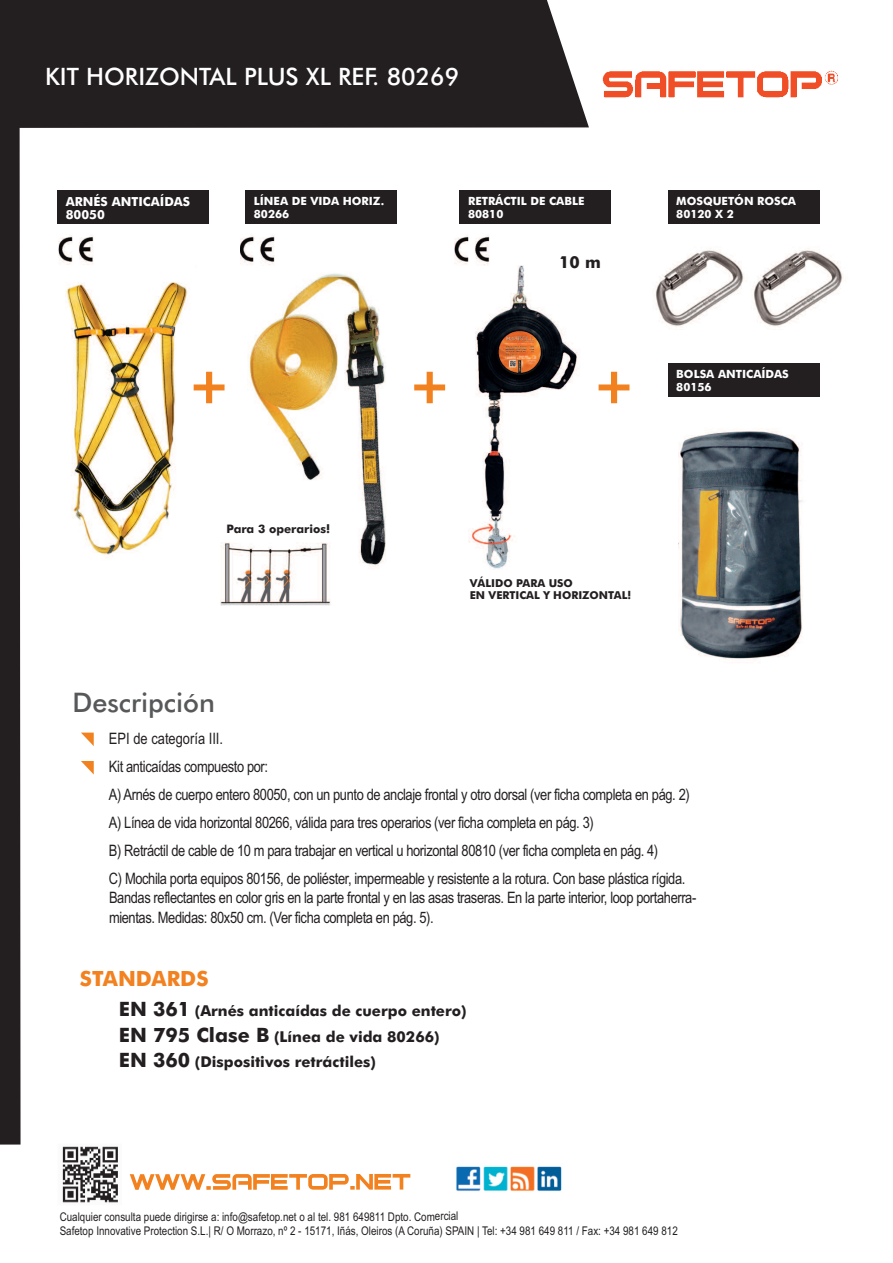
<style>
.page{position:relative;width:893px;height:1263px;background:#fff}
.page>*{position:absolute;margin:0;border:0;box-sizing:border-box;transform-origin:0 0}
.t1{font:700 52.8px "Futura BT";color:#f28120}
.t2{font:500 27px "Futura BT";color:#57585a}
.t3{font:500 24px "Futura BT";color:#fff}
.t4{font:700 21px "Futura BT";color:#f28120}
.t5{font:700 16.65px "Futura BT";color:#231f20}
.t6{font:15.75px/28px "Arial Narrow";letter-spacing:-.025em;color:#231f20}
.t7{font:700 15px/25.2px "Futura BT";color:#231f20}
.t8{font:700 12.6px/12.8px "Futura BT";color:#fff}
.t9{font:12px/14.2px "Arial Narrow";color:#231f20}
.t10{font:700 11.7px "Futura BT";color:#231f20}
.t11{font:700 11.4px/12.8px "Futura BT";color:#fff}
.t12{font:700 10.95px/12px "Futura BT";color:#231f20}
.s1{font-size:19.8px}
</style>
<div class="page">
<img style="left:469px;top:265px;width:110px;height:304px">
<img style="left:678px;top:431px;width:125px;height:232px">
<div style="left:21px;top:0;width:568px;height:128px;background:#231f20"></div>
<svg style="left:130px;top:1174px;width:280px;height:16px"></svg>
<img style="left:62px;top:1146px;width:56px;height:57px">
<img style="left:602px;top:70px;width:236px;height:28px">
<img style="left:456px;top:1166px;width:106px;height:25px">
<svg style="left:81px;top:733px;width:13px;height:13px"></svg>
<svg style="left:81px;top:761px;width:13px;height:13px"></svg>
<div style="left:0;top:0;width:21px;height:1144px;background:#231f20"></div>
<img style="left:248px;top:265px;width:138px;height:301px">
<div style="left:245px;top:190px;width:152px;height:34px;background:#231f20"></div>
<img style="left:65px;top:282px;width:123px;height:276px">
<img style="left:59px;top:235px;width:35px;height:30px">
<img style="left:240px;top:235px;width:35px;height:30px">
<div style="left:57px;top:190px;width:152px;height:34px;background:#231f20"></div>
<div style="left:459px;top:190px;width:152px;height:34px;background:#231f20"></div>
<div style="left:668px;top:363px;width:151px;height:34px;background:#231f20"></div>
<img style="left:220px;top:543px;width:112px;height:62px">
<img style="left:454px;top:235px;width:36px;height:30px">
<div style="left:668px;top:190px;width:151px;height:34px;background:#231f20"></div>
<img style="left:655px;top:248px;width:89px;height:79px">
<svg style="left:753px;top:248px;width:90px;height:79px"></svg>
<h3 class="t3" style="left:45px;top:62px;width:416px">KIT HORIZONTAL PLUS XL REF. 80269</h3>
<p class="t8" style="left:66px;top:195px;width:126px">ARNÉS ANTICAÍDAS<br>80050</p>
<p class="t11" style="left:468px;top:195px;width:118px">RETRÁCTIL DE CABLE<br>80810</p>
<p class="t11" style="left:254px;top:195px;width:132px">LÍNEA DE VIDA HORIZ.<br>80266</p>
<h1 class="t1" style="left:187px;top:354px;width:45px">+</h1>
<p class="t5" style="left:559px;top:252px;width:43px">10 m</p>
<h1 class="t1" style="left:408px;top:354px;width:45px">+</h1>
<h1 class="t1" style="left:592px;top:354px;width:45px">+</h1>
<p class="t11" style="left:676px;top:195px;width:121px">MOSQUETÓN ROSCA<br>80120 X 2</p>
<p class="t11" style="left:676px;top:368px;width:114px">BOLSA ANTICAÍDAS<br>80156</p>
<p class="t10" style="left:226px;top:522px;width:105px">Para 3 operarios!</p>
<h2 class="t2" style="left:72px;top:687px;width:144px">Descripción</h2>
<p class="t12" style="left:470px;top:577px;width:163px">VÁLIDO PARA USO<br>EN VERTICAL Y HORIZONTAL!</p>
<p class="t6" style="left:109px;top:724px;width:582px">EPI de categoría III.<br>Kit anticaídas compuesto por:<br>A) Arnés de cuerpo entero 80050, con un punto de anclaje frontal y otro dorsal (ver ficha completa en pág. 2)<br>A) Línea de vida horizontal 80266, válida para tres operarios (ver ficha completa en pág. 3)<br>B) Retráctil de cable de 10 m para trabajar en vertical u horizontal 80810 (ver ficha completa en pág. 4)<br>C) Mochila porta equipos 80156, de poliéster, impermeable y resistente a la rotura. Con base plástica rígida.</p>
<p class="t6" style="left:109px;top:888px;width:589px;line-height:19.5px">Bandas reflectantes en color gris en la parte frontal y en las asas traseras. En la parte interior, loop portaherra&shy;mientas. Medidas: 80x50 cm. (Ver ficha completa en pág. 5).</p>
<h3 class="t4" style="left:80px;top:966px;width:130px">STANDARDS</h3>
<p class="t7" style="left:119px;top:999px;width:349px"><span class="s1">EN 361</span> (Arnés anticaídas de cuerpo entero)<br><span class="s1">EN 795 Clase B</span> (Línea de vida 80266)<br><span class="s1">EN 360</span> (Dispositivos retráctiles)</p>
<p class="t9" style="left:60px;top:1209px;width:620px">Cualquier consulta puede dirigirse a: info@safetop.net o al tel. 981 649811 Dpto. Comercial<br>Safetop Innovative Protection S.L.| R/ O Morrazo, nº 2 - 15171, Iñás, Oleiros (A Coruña) SPAIN | Tel: +34 981 649 811 / Fax: +34 981 649 812</p>
</div>
